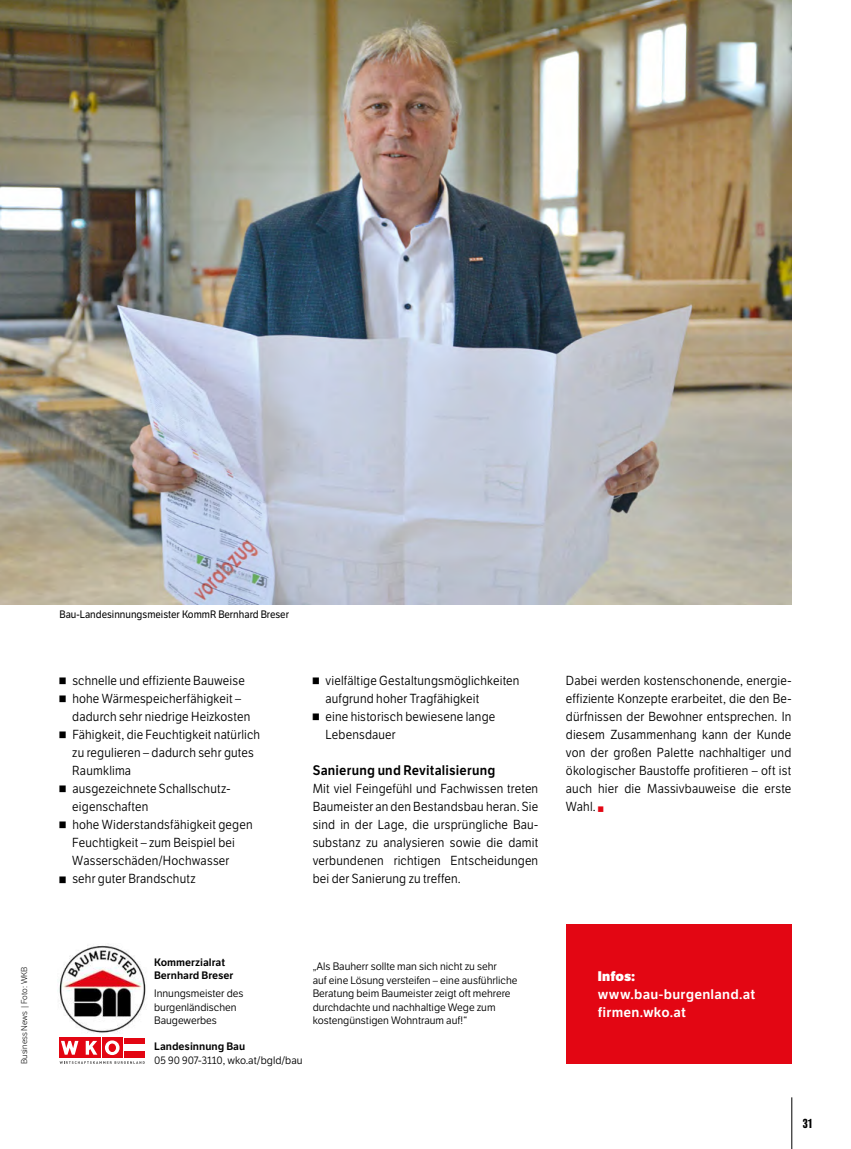
<style>
.page{position:relative;width:851px;height:1149px;background:#fff}
.page>*{position:absolute;margin:0;border:0;box-sizing:border-box;transform-origin:0 0}
.t1{font:13.5px/18px "LFT Etica SB";letter-spacing:.015em;color:#fff}
.t2{font:13.5px "LFT Etica SB";letter-spacing:.015em;color:#000;scale:.94 1}
.t3{font:800 13.5px "LFT Etica";letter-spacing:.01em;color:#fff}
.t4{font:12.75px/18px "LFT Etica";letter-spacing:.015em;color:#000;scale:.94 1}
.t5{font:700 12px "Balboa";color:#000}
.t6{font:10.5px/13.5px "LFT Etica";color:#000}
.t7{font:10.5px "LFT Etica";color:#000;scale:.94 1}
.t8{font:10.5px/13.5px "LFT Etica SB";color:#000}
.t9{font:300 8.25px "LFT Etica";color:#000}
</style>
<div class="page">
<img style="left:0;top:0;width:791px;height:604px">
<img style="left:57px;top:945px;width:89px;height:88px">
<svg style="left:60px;top:1061px;width:85px;height:2px"></svg>
<div style="left:102px;top:1037px;width:20px;height:20px;background:#e30613"></div>
<div style="left:81px;top:1037px;width:20px;height:20px;background:#e30613"></div>
<svg style="left:86px;top:1040px;width:11px;height:14px"></svg>
<div style="left:60px;top:1037px;width:20px;height:20px;background:#e30613"></div>
<svg style="left:61px;top:1040px;width:17px;height:14px"></svg>
<svg style="left:105px;top:1040px;width:14px;height:14px"></svg>
<div style="left:109px;top:1043px;width:6px;height:8px;background:#e30613;border-radius:50%"></div>
<div style="left:109px;top:1043px;width:7px;height:8px;border:1px solid #e30613;border-radius:50%"></div>
<div style="left:124px;top:1037px;width:21px;height:7px;background:#e30613"></div>
<div style="left:124px;top:1050px;width:21px;height:7px;background:#e30613"></div>
<div style="left:566px;top:924px;width:225px;height:139px;background:#e30613"></div>
<hr style="left:791px;top:1096px;width:1px;height:52px;background:#000">
<p class="t7" style="left:60px;top:608px;width:245px">Bau-Landesinnungsmeister KommR Bernhard Breser</p>
<p class="t4" style="left:72px;top:671px;width:201px">schnelle und effiziente Bauweise hohe Wärmespeicherfähigkeit – dadurch sehr niedrige Heizkosten<br>Fähigkeit, die Feuchtigkeit natürlich zu regulieren – dadurch sehr gutes<br>Raumklima<br>ausgezeichnete Schallschutz&shy;eigenschaften<br>hohe Widerstandsfähigkeit gegen<br>Feuchtigkeit – zum Beispiel bei<br>Wasserschäden/Hochwasser<br>sehr guter Brandschutz</p>
<p class="t4" style="left:325px;top:671px;width:208px">vielfältige Gestaltungsmöglichkeiten aufgrund hoher Tragfähigkeit<br>eine historisch bewiesene lange<br>Lebensdauer</p>
<p class="t2" style="left:313px;top:762px;width:196px">Sanierung und Revitalisierung</p>
<p class="t4" style="left:313px;top:779px;width:241px;text-align:justify">Mit viel Feingefühl und Fachwissen treten Baumeister an den Bestandsbau heran. Sie sind in der Lage, die ursprüngliche Bau&shy;substanz zu analysieren sowie die damit verbundenen richtigen Entscheidungen bei der Sanierung zu treffen.</p>
<p class="t4" style="left:566px;top:671px;width:241px;text-align:justify">Dabei werden kostenschonende, energie&shy;effiziente Konzepte erarbeitet, die den Be&shy;dürfnissen der Bewohner entsprechen. In diesem Zusammenhang kann der Kunde von der großen Palette nachhaltiger und ökologischer Baustoffe profitieren – oft ist auch hier die Massivbauweise die erste Wahl.</p>
<p class="t8" style="left:154px;top:955px;width:81px">Kommerzialrat<br>Bernhard Breser</p>
<p class="t6" style="left:154px;top:986px;width:91px">Innungsmeister des burgenländischen<br>Baugewerbes</p>
<p class="t8" style="left:154px;top:1039px;width:93px">Landesinnung Bau</p>
<p class="t6" style="left:154px;top:1053px;width:150px">05 90 907-3110, wko.at/bgld/bau</p>
<p class="t9" style="left:20px;top:1063px;width:99px;rotate:-90deg">Business News | Foto: WKB</p>
<p class="t6" style="left:313px;top:959px;width:206px">„Als Bauherr sollte man sich nicht zu sehr<br>auf eine Lösung versteifen – eine ausführliche Beratung beim Baumeister zeigt oft mehrere durchdachte und nachhaltige Wege zum kostengünstigen Wohntraum auf!“</p>
<p class="t3" style="left:597px;top:967px;width:39px">Infos:</p>
<p class="t1" style="left:597px;top:985px;width:159px">www.bau-burgenland.at firmen.wko.at</p>
<p class="t5" style="left:802px;top:1115px;width:11px">31</p>
</div>
